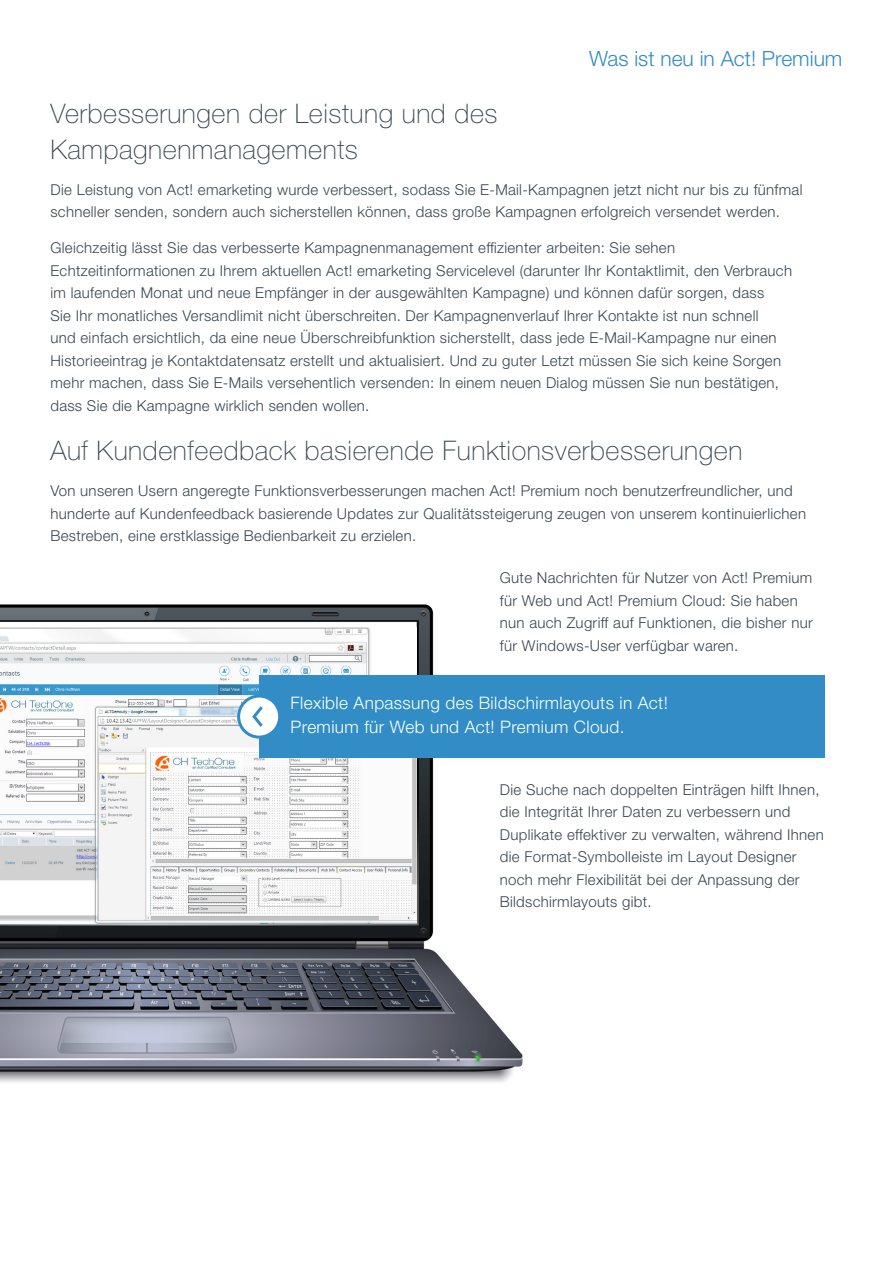
<style>
.page{position:relative;width:893px;height:1263px;background:#fff}
.page>*{position:absolute;margin:0;border:0;box-sizing:border-box;transform-origin:0 0}
.t1{font:100 27px/36px "Helvetica Neue LT Std";letter-spacing:.02em;color:#39464f}
.t2{font:300 21px "Helvetica Neue LT Std";color:#328dc6}
.t3{font:300 17.25px/24px "Helvetica Neue LT Std";letter-spacing:.02em;color:#fff}
.t4{font:300 15px/22.5px "Helvetica Neue LT Std";letter-spacing:.02em;color:#39464f}
</style>
<div class="page">
<img style="left:0;top:604px;width:523px;height:478px">
<img style="left:0;top:627px;width:416px;height:296px">
<div style="left:259px;top:675px;width:565px;height:83px;background:#328dc6"></div>
<svg style="left:239px;top:696px;width:41px;height:41px"></svg>
<div style="left:237px;top:694px;width:44px;height:45px;border:3px solid #328dc6;border-radius:50%"></div>
<svg style="left:250px;top:703px;width:16px;height:27px"></svg>
<h2 class="t2" style="left:589px;top:46px;width:255px">Was ist neu in Act! Premium</h2>
<h1 class="t1" style="left:50px;top:95px;width:449px">Verbesserungen der Leistung und des<br>Kampagnenmanagements</h1>
<p class="t4" style="left:50px;top:178px;width:753px">Die Leistung von Act! emarketing wurde verbessert, sodass Sie E-Mail-Kampagnen jetzt nicht nur bis zu fünfmal schneller senden, sondern auch sicherstellen können, dass große Kampagnen erfolgreich versendet werden.</p>
<p class="t4" style="left:50px;top:236px;width:743px">Gleichzeitig lässt Sie das verbesserte Kampagnenmanagement effizienter arbeiten: Sie sehen Echtzeitinformationen zu Ihrem aktuellen Act! emarketing Servicelevel (darunter Ihr Kontaktlimit, den Verbrauch im laufenden Monat und neue Empfänger in der ausgewählten Kampagne) und können dafür sorgen, dass<br>Sie Ihr monatliches Versandlimit nicht überschreiten. Der Kampagnenverlauf Ihrer Kontakte ist nun schnell<br>und einfach ersichtlich, da eine neue Überschreibfunktion sicherstellt, dass jede E-Mail-Kampagne nur einen Historieeintrag je Kontaktdatensatz erstellt und aktualisiert. Und zu guter Letzt müssen Sie sich keine Sorgen mehr machen, dass Sie E-Mails versehentlich versenden: In einem neuen Dialog müssen Sie nun bestätigen, dass Sie die Kampagne wirklich senden wollen.</p>
<h1 class="t1" style="left:50px;top:433px;width:693px">Auf Kundenfeedback basierende Funktionsverbesserungen</h1>
<p class="t4" style="left:50px;top:479px;width:757px">Von unseren Usern angeregte Funktionsverbesserungen machen Act! Premium noch benutzerfreundlicher, und hunderte auf Kundenfeedback basierende Updates zur Qualitätssteigerung zeugen von unserem kontinuierlichen<br>Bestreben, eine erstklassige Bedienbarkeit zu erzielen.</p>
<p class="t4" style="left:500px;top:566px;width:315px">Gute Nachrichten für Nutzer von Act! Premium für Web und Act! Premium Cloud: Sie haben nun auch Zugriff auf Funktionen, die bisher nur für Windows-User verfügbar waren.</p>
<p class="t3" style="left:291px;top:691px;width:379px">Flexible Anpassung des Bildschirmlayouts in Act!<br>Premium für Web und Act! Premium Cloud.</p>
<p class="t4" style="left:500px;top:778px;width:325px">Die Suche nach doppelten Einträgen hilft Ihnen, die Integrität Ihrer Daten zu verbessern und Duplikate effektiver zu verwalten, während Ihnen die Format-Symbolleiste im Layout Designer noch mehr Flexibilität bei der Anpassung der Bildschirmlayouts gibt.</p>
</div>
